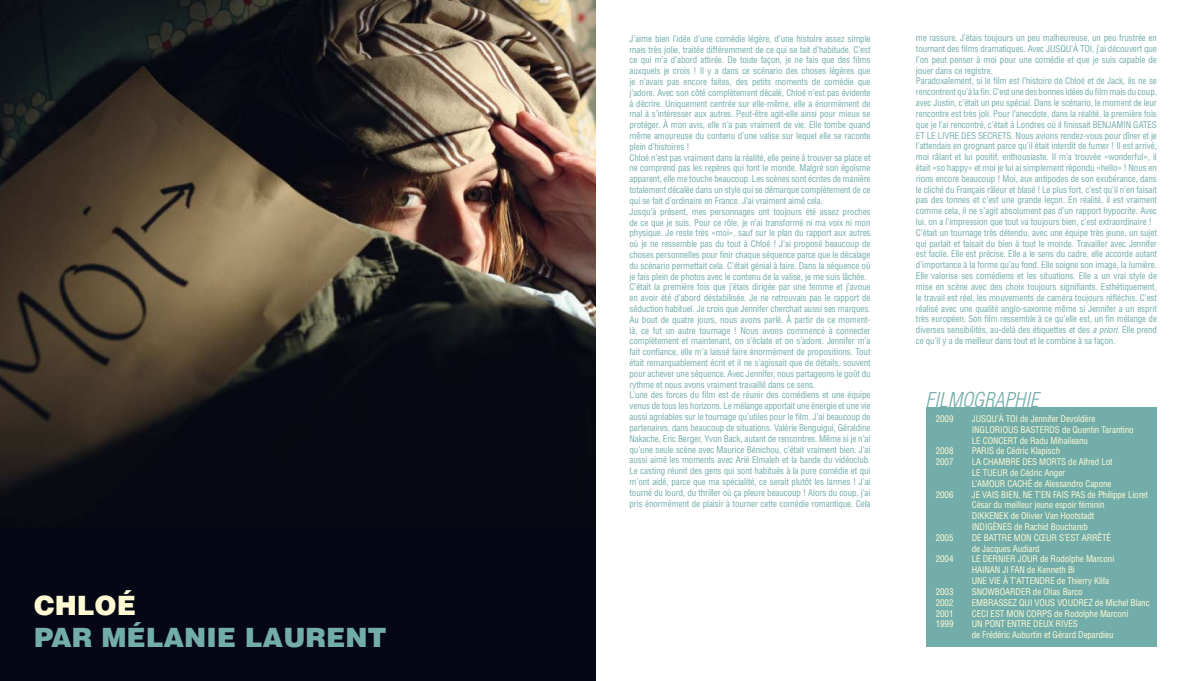
<style>
.page{position:relative;width:1191px;height:681px;background:#fff}
.page>*{position:absolute;margin:0;border:0;box-sizing:border-box;transform-origin:0 0}
.t1{font:900 26.6px "Helvetica";color:#73adaa}
.t2{font:900 26.6px "Helvetica";color:#fffbd5}
.t3{font:italic 300 condensed 20px "Helvetica";color:#73adaa}
.t4{font:condensed 9px/10.8px "Helvetica";letter-spacing:-.01em;color:#73adaa}
.t5{font:condensed 9px/10.8px "Helvetica";letter-spacing:-.01em;color:#fffbd5}
.s1{font-style:italic}
</style>
<div class="page">
<div style="left:0;top:0;width:596px;height:680px;background:#060714"></div>
<img style="left:0;top:0;width:596px;height:493px">
<div style="left:926px;top:406px;width:230px;height:240px;background:#73adaa"></div>
<h1 class="t2" style="left:34px;top:587px;width:100px">CHLOÉ</h1>
<h1 class="t1" style="left:34px;top:619px;width:270px">PAR MÉLANIE LAURE</h1>
<h1 class="t1" style="left:345px;top:619px;width:41px">NT</h1>
<p class="t4" style="left:629px;top:33px;width:242px">J’aime bien l’idée d’une comédie légère, d’une histoire assez simple mais très jolie, traitée différemment de ce qui se fait d’habitude. C’est ce qui m’a d’abord attirée. De toute façon, je ne fais que des films auxquels je crois ! Il y a dans ce scénario des choses légères que je n’avais pas encore faites, des petits moments de comédie que j’adore. Avec son côté complètement décalé, Chloé n’est pas évidente à décrire. Uniquement centrée sur elle-même, elle a énormément de mal à s’intéresser aux autres. Peut-être agit-elle ainsi pour mieux se protéger. À mon avis, elle n’a pas vraiment de vie. Elle tombe quand même amoureuse du contenu d’une valise sur lequel elle se raconte plein d’histoires !<br>Chloé n’est pas vraiment dans la réalité, elle peine à trouver sa place et ne comprend pas les repères qui font le monde. Malgré son égoïsme apparent, elle me touche beaucoup. Les scènes sont écrites de manière totalement décalée dans un style qui se démarque complètement de ce qui se fait d’ordinaire en France. J’ai vraiment aimé cela.<br>Jusqu’à présent, mes personnages ont toujours été assez proches de ce que je suis. Pour ce rôle, je n’ai transformé ni ma voix ni mon physique. Je reste très «moi», sauf sur le plan du rapport aux autres où je ne ressemble pas du tout à Chloé ! J’ai proposé beaucoup de choses personnelles pour finir chaque séquence parce que le décalage du scénario permettait cela. C’était génial à faire. Dans la séquence où je fais plein de photos avec le contenu de la valise, je me suis lâchée.<br>C’était la première fois que j’étais dirigée par une femme et j’avoue en avoir été d’abord déstabilisée. Je ne retrouvais pas le rapport de séduction habituel. Je crois que Jennifer cherchait aussi ses marques.<br>Au bout de quatre jours, nous avons parlé. À partir de ce moment&shy;là, ce fut un autre tournage ! Nous avons commencé à connecter complètement et maintenant, on s’éclate et on s’adore. Jennifer m’a fait confiance, elle m’a laissé faire énormément de propositions. Tout était remarquablement écrit et il ne s’agissait que de détails, souvent pour achever une séquence. Avec Jennifer, nous partageons le goût du rythme et nous avons vraiment travaillé dans ce sens.<br>L’une des forces du film est de réunir des comédiens et une équipe venus de tous les horizons. Le mélange apportait une énergie et une vie aussi agréables sur le tournage qu’utiles pour le film. J’ai beaucoup de partenaires, dans beaucoup de situations. Valérie Benguigui, Géraldine Nakache, Eric Berger, Yvon Back, autant de rencontres. Même si je n’ai qu’une seule scène avec Maurice Bénichou, c’était vraiment bien. J’ai aussi aimé les moments avec Arié Elmaleh et la bande du vidéoclub.<br>Le casting réunit des gens qui sont habitués à la pure comédie et qui m’ont aidé, parce que ma spécialité, ce serait plutôt les larmes ! J’ai tourné du lourd, du thriller où ça pleure beaucoup ! Alors du coup, j’ai pris énormément de plaisir à tourner cette comédie romantique. Cela</p>
<p class="t4" style="left:916px;top:32px;width:242px">me rassure. J’étais toujours un peu malheureuse, un peu frustrée en tournant des films dramatiques. Avec JUSQU’À TOI, j’ai découvert que l’on peut penser à moi pour une comédie et que je suis capable de jouer dans ce registre.<br>Paradoxalement, si le film est l’histoire de Chloé et de Jack, ils ne se rencontrent qu’à la fin. C’est une des bonnes idées du film mais du coup, avec Justin, c’était un peu spécial. Dans le scénario, le moment de leur rencontre est très joli. Pour l’anecdote, dans la réalité, la première fois que je l’ai rencontré, c’était à Londres où il finissait BENJAMIN GATES ET LE LIVRE DES SECRETS. Nous avions rendez-vous pour dîner et je l’attendais en grognant parce qu’il était interdit de fumer ! Il est arrivé, moi râlant et lui positif, enthousiaste. Il m’a trouvée «wonderful», il était «so happy» et moi je lui ai simplement répondu «hello» ! Nous en rions encore beaucoup ! Moi, aux antipodes de son exubérance, dans le cliché du Français râleur et blasé ! Le plus fort, c’est qu’il n’en faisait pas des tonnes et c’est une grande leçon. En réalité, il est vraiment comme cela, il ne s’agit absolument pas d’un rapport hypocrite. Avec lui, on a l’impression que tout va toujours bien, c’est extraordinaire !<br>C’était un tournage très détendu, avec une équipe très jeune, un sujet qui parlait et faisait du bien à tout le monde. Travailler avec Jennifer est facile. Elle est précise. Elle a le sens du cadre, elle accorde autant d’importance à la forme qu’au fond. Elle soigne son image, la lumière.<br>Elle valorise ses comédiens et les situations. Elle a un vrai style de mise en scène avec des choix toujours signifiants. Esthétiquement, le travail est réel, les mouvements de caméra toujours réfléchis. C’est réalisé avec une qualité anglo-saxonne même si Jennifer a un esprit très européen. Son film ressemble à ce qu’elle est, un fin mélange de diverses sensibilités, au-delà des étiquettes et des <span class="s1">a priori</span>. Elle prend ce qu’il y a de meilleur dans tout et le combine à sa façon.</p>
<h2 class="t3" style="left:925px;top:387px;width:115px">FILMOGRAPHIE</h2>
<p class="t5" style="left:935px;top:413px;width:19px">2009</p>
<p class="t5" style="left:971px;top:413px;width:163px">JUSQU’À TOI de Jennifer Devoldère<br>INGLORIOUS BASTERDS de Quentin Tarantino<br>LE CONCERT de Radu Mihaileanu</p>
<p class="t5" style="left:935px;top:445px;width:19px">2008</p>
<p class="t5" style="left:971px;top:445px;width:90px">PARIS de Cédric Klapisch</p>
<p class="t5" style="left:935px;top:456px;width:19px">2007</p>
<p class="t5" style="left:971px;top:456px;width:142px">LA CHAMBRE DES MORTS de Alfred Lot<br>LE TUEUR de Cédric Anger<br>L’AMOUR CACHÉ de Alessandro Capone</p>
<p class="t5" style="left:935px;top:488px;width:19px">2006</p>
<p class="t5" style="left:971px;top:488px;width:178px">JE VAIS BIEN, NE T’EN FAIS PAS de Philippe Lioret César du meilleur jeune espoir féminin<br>DIKKENEK de Olivier Van Hootstadt<br>INDIGÈNES de Rachid Bouchareb</p>
<p class="t5" style="left:935px;top:532px;width:19px">2005</p>
<p class="t5" style="left:971px;top:532px;width:141px">DE BATTRE MON CŒUR S’EST ARRÊTÉ de Jacques Audiard</p>
<p class="t5" style="left:935px;top:553px;width:19px">2004</p>
<p class="t5" style="left:971px;top:553px;width:144px">LE DERNIER JOUR de Rodolphe Marconi<br>HAINAN JI FAN de Kenneth Bi<br>UNE VIE À T’ATTENDRE de Thierry Klifa</p>
<p class="t5" style="left:935px;top:586px;width:19px">2003</p>
<p class="t5" style="left:971px;top:586px;width:112px">SNOWBOARDER de Olias Barco</p>
<p class="t5" style="left:935px;top:596px;width:19px">2002</p>
<p class="t5" style="left:971px;top:596px;width:179px">EMBRASSEZ QUI VOUS VOUDREZ de Michel Blanc</p>
<p class="t5" style="left:935px;top:607px;width:19px">2001</p>
<p class="t5" style="left:971px;top:607px;width:158px">CECI EST MON CORPS de Rodolphe Marconi</p>
<p class="t5" style="left:935px;top:618px;width:19px">1999</p>
<p class="t5" style="left:971px;top:618px;width:143px">UN PONT ENTRE DEUX RIVES<br>de Frédéric Auburtin et Gérard Depardieu</p>
</div>
